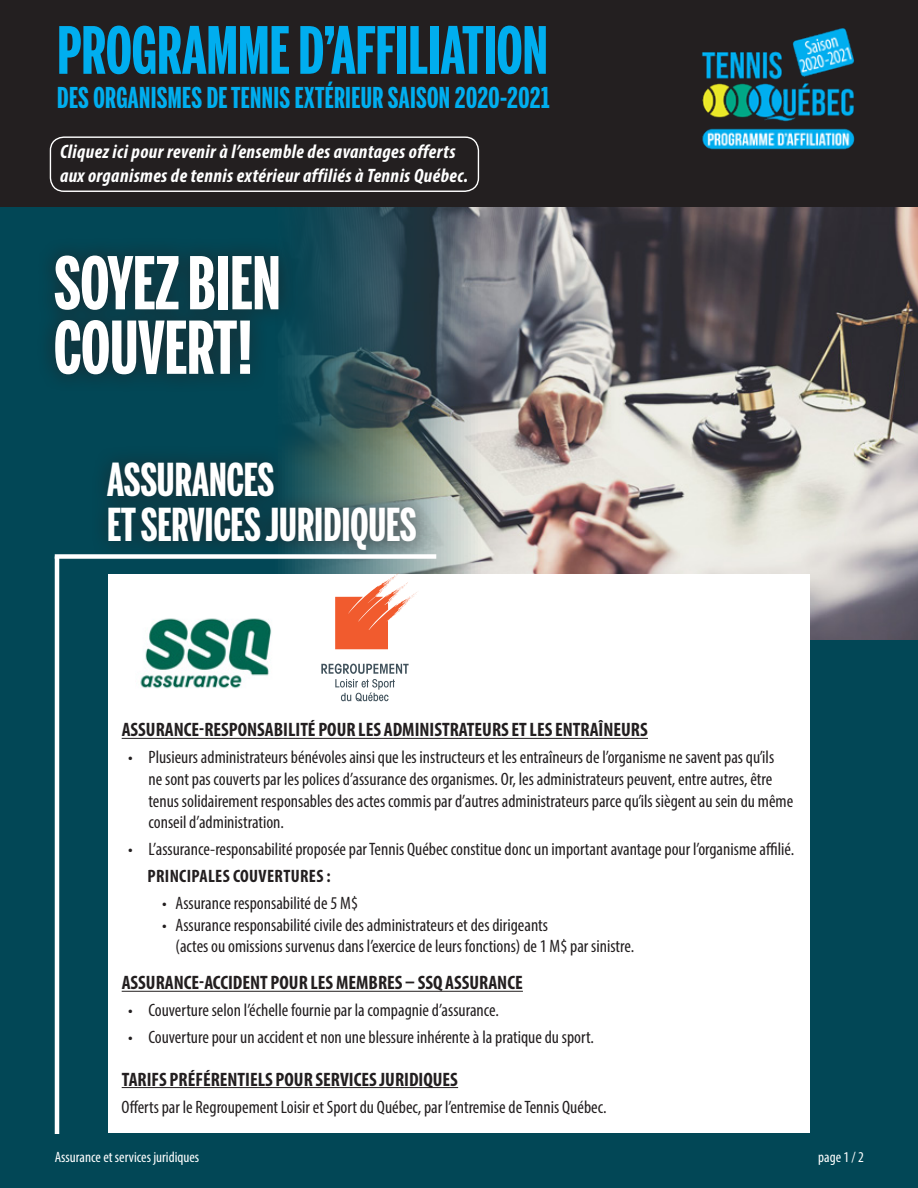
<style>
.page{position:relative;width:918px;height:1188px;background:#fff}
.page>*{position:absolute;margin:0;border:0;box-sizing:border-box;transform-origin:0 0}
.t1{font:700 72px/64.5px "Benton Sans Extra Compressed";color:#fff}
.t2{font:700 64.5px "Benton Sans Extra Compressed";color:#00aeef}
.t3{font:700 45px/45px "Benton Sans Extra Compressed";color:#fff}
.t4{font:700 28.5px "Benton Sans Extra Compressed";letter-spacing:.015em;color:#00aeef}
.t5{font:700 condensed 19.5px "Myriad Pro";color:#231f20}
.t6{font:italic 700 condensed 19.5px/23.4px "Myriad Pro";letter-spacing:.02em;color:#fff}
.t7{font:condensed 18px/21.6px "Myriad Pro";color:#231f20}
.t8{font:700 condensed 18px "Myriad Pro";letter-spacing:.02em;color:#231f20}
.t9{font:condensed 15px "Myriad Pro";color:#fff}
</style>
<div class="page">
<div style="left:0;top:0;width:918px;height:208px;background:#231f20"></div>
<img style="left:701px;top:28px;width:154px;height:122px">
<div style="left:50px;top:135px;width:432px;height:59px;background:#fff;opacity:.75"></div>
<div style="left:0;top:208px;width:918px;height:980px;background:#024756"></div>
<img style="left:266px;top:208px;width:652px;height:432px">
<div style="left:36px;top:237px;width:261px;height:155px;background:#231f20;opacity:.75"></div>
<div style="left:90px;top:444px;width:344px;height:124px;background:#231f20;opacity:.75"></div>
<div style="left:108px;top:575px;width:702px;height:136px;background:#fff"></div>
<img style="left:140px;top:618px;width:132px;height:71px">
<div style="left:108px;top:708px;width:702px;height:425px;background:#fff"></div>
<hr style="left:122px;top:738px;width:526px;height:1px;background:#231f20">
<hr style="left:122px;top:991px;width:401px;height:1px;background:#231f20">
<hr style="left:122px;top:1087px;width:336px;height:1px;background:#231f20">
<svg style="left:335px;top:573px;width:84px;height:76px"></svg>
<svg style="left:321px;top:664px;width:88px;height:37px"></svg>
<div style="left:55px;top:554px;width:381px;height:5px;background:#fff"></div>
<hr style="left:55px;top:556px;width:4px;height:578px;background:#fff">
<h2 class="t2" style="left:57px;top:10px;width:492px">PROGRAMME D’AFFILIATION</h2>
<h3 class="t4" style="left:57px;top:80px;width:494px">DES ORGANISMES DE TENNIS EXTÉRIEUR SAISON 2020-2021</h3>
<p class="t6" style="left:60px;top:140px;width:410px">Cliquez ici pour revenir à l’ensemble des avantages offerts aux organismes de tennis extérieur affiliés à Tennis Québec.</p>
<h1 class="t1" style="left:54px;top:250px;width:228px">SOYEZ BIEN<br>COUVERT!</h1>
<h3 class="t3" style="left:107px;top:457px;width:311px">ASSURANCES<br>ET SERVICES JURIDIQUES</h3>
<p class="t5" style="left:122px;top:718px;width:528px">ASSURANCE-RESPONSABILITÉ POUR LES ADMINISTRATEURS ET LES ENTRAÎNEURS</p>
<p class="t7" style="left:148px;top:746px;width:646px;text-indent:-20px">• Plusieurs administrateurs bénévoles ainsi que les instructeurs et les entraîneurs de l’organisme ne savent pas qu’ils<br>ne sont pas couverts par les polices d’assurance des organismes. Or, les administrateurs peuvent, entre autres, être tenus solidairement responsables des actes commis par d’autres administrateurs parce qu’ils siègent au sein du même conseil d’administration.</p>
<p class="t7" style="left:128px;top:838px;width:668px">• L’assurance-responsabilité proposée par Tennis Québec constitue donc un important avantage pour l’organisme affilié.</p>
<p class="t8" style="left:147px;top:865px;width:185px">PRINCIPALES COUVERTURES :</p>
<p class="t7" style="left:162px;top:892px;width:197px">• Assurance responsabilité de 5 M$</p>
<p class="t7" style="left:176px;top:914px;width:460px;text-indent:-14px">• Assurance responsabilité civile des administrateurs et des dirigeants<br>(actes ou omissions survenus dans l’exercice de leurs fonctions) de 1 M$ par sinistre.</p>
<p class="t5" style="left:122px;top:971px;width:403px">ASSURANCE-ACCIDENT POUR LES MEMBRES – SSQ ASSURANCE</p>
<p class="t7" style="left:128px;top:999px;width:372px">• Couverture selon l’échelle fournie par la compagnie d’assurance.</p>
<p class="t7" style="left:128px;top:1026px;width:467px">• Couverture pour un accident et non une blessure inhérente à la pratique du sport.</p>
<p class="t5" style="left:122px;top:1067px;width:338px">TARIFS PRÉFÉRENTIELS POUR SERVICES JURIDIQUES</p>
<p class="t7" style="left:122px;top:1096px;width:487px">Offerts par le Regroupement Loisir et Sport du Québec, par l’entremise de Tennis Québec.</p>
<p class="t9" style="left:55px;top:1148px;width:146px">Assurance et services juridiques</p>
<p class="t9" style="left:818px;top:1148px;width:47px">page 1 / 2</p>
</div>
